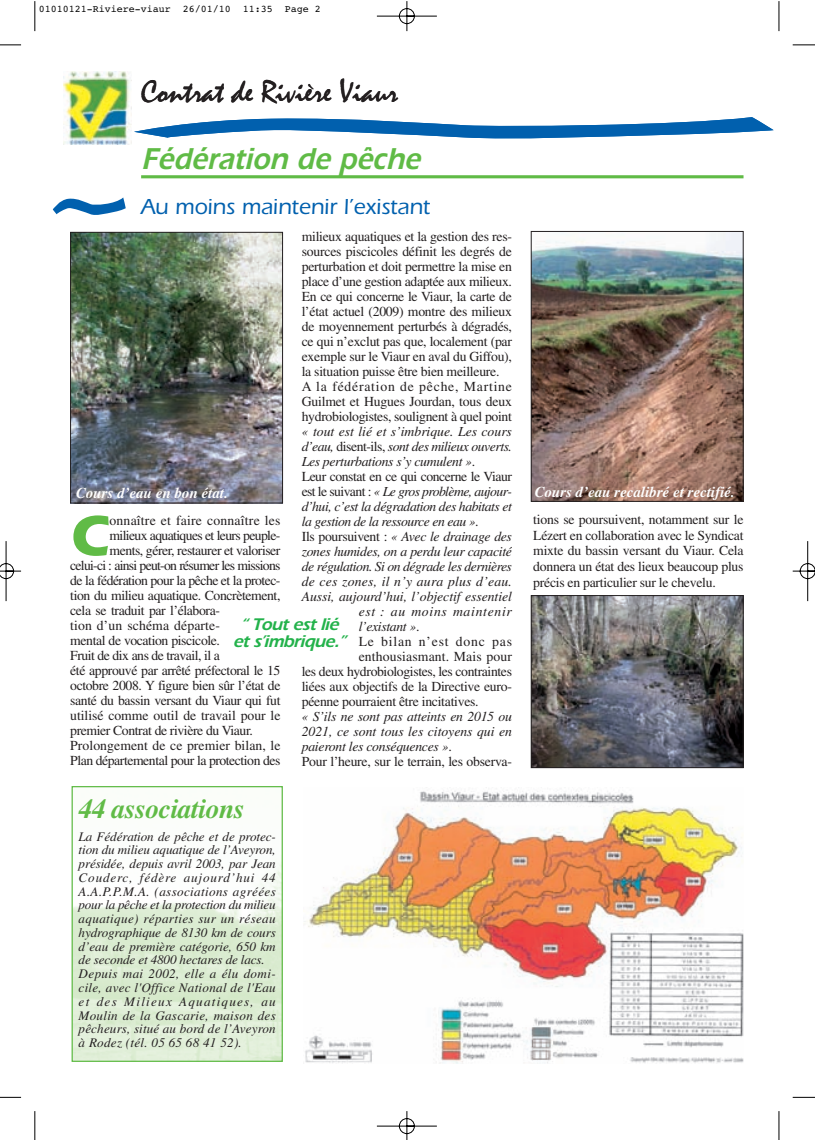
<style>
.page{position:relative;width:815px;height:1140px;background:#fff}
.page>*{position:absolute;margin:0;border:0;box-sizing:border-box;transform-origin:0 0}
.t1{font:700 58.62px "Itc Eras";color:#60bb46}
.t2{font:32.5px "Mistral";color:#231f20}
.t3{font:italic 600 31.25px "Itc Eras";color:#60bb46;scale:.9 1}
.t4{font:italic 700 27.5px "Times";letter-spacing:-.015em;color:#60bb46}
.t5{font:500 22.5px "Itc Eras";color:#0160ae}
.t6{font:italic 600 17.5px/17.5px "Itc Eras";color:#23b24b;text-align:center}
.t7{font:italic 700 15px "Times";color:#fff}
.t8{font:13.75px/15px "Times";letter-spacing:-.02em;color:#231f20}
.t9{font:italic 13.75px/15px "Times";letter-spacing:-.025em;color:#231f20}
.t10{font:13.75px "Times";letter-spacing:.01em;color:#231f20}
.t11{font:13.75px "Times";letter-spacing:-.055em;color:#231f20}
.t12{font:italic 13.75px "Times";letter-spacing:-.005em;color:#231f20}
.t13{font:13.75px "Times";letter-spacing:-.04em;color:#231f20}
.t14{font:italic 13.75px "Times";letter-spacing:-.045em;color:#231f20}
.t15{font:italic 13.75px "Times";color:#231f20}
.t16{font:13.75px "Times";letter-spacing:-.05em;color:#231f20}
.t17{font:13.75px "Times";letter-spacing:.005em;color:#231f20}
.t18{font:italic 13.75px "Times";letter-spacing:.015em;color:#231f20}
.t19{font:13.75px "Times";letter-spacing:.015em;color:#231f20}
.t20{font:italic 13.75px "Times";letter-spacing:.05em;color:#231f20}
.t21{font:13.75px "Times";letter-spacing:.055em;color:#231f20}
.t22{font:italic 13.12px/13.8px "Times";letter-spacing:.01em;color:#231f20}
.t23{font:10px "Courier";color:#000}
.s1{font-style:normal}
</style>
<div class="page">
<img style="left:0;top:1px;width:815px;height:1139px">
<p class="t23" style="left:39px;top:6px;width:284px">01010121-Riviere-viaur 26/01/10 11:35 Page 2</p>
<h2 class="t2" style="left:141px;top:79px;width:259px">Contrat de Rivière Viaur</h2>
<h3 class="t3" style="left:141px;top:148px;width:317px">Fédération de pêche</h3>
<h3 class="t5" style="left:141px;top:199px;width:290px">Au moins maintenir l’existant</h3>
<p class="t8" style="left:302px;top:230px;width:212px">milieux aquatiques et la gestion des res&shy;sources piscicoles définit les degrés de perturbation et doit permettre la mise en place d’une gestion adaptée aux milieux.<br>En ce qui concerne le Viaur, la carte de l’état actuel (2009) montre des milieux de moyennement perturbés à dégradés, ce qui n’exclut pas que, localement (par exemple sur le Viaur en aval du Giffou), la situation puisse être bien meilleure.<br>A la fédération de pêche, Martine Guilmet et Hugues Jourdan, tous deux hydrobiologistes, soulignent à quel point</p>
<p class="t15" style="left:302px;top:426px;width:212px">« tout est lié et s’imbrique. Les cours</p>
<p class="t9" style="left:302px;top:440px;width:212px">d’eau, <span class="s1">disent-ils,</span> sont des milieux ouverts.</p>
<p class="t9" style="left:302px;top:455px;width:175px">Les perturbations s’y cumulent »<span class="s1">.</span></p>
<p class="t8" style="left:302px;top:470px;width:212px">Leur constat en ce qui concerne le Viaur</p>
<p class="t14" style="left:302px;top:486px;width:212px"><span class="s1">est le suivant :</span> « Le gros problème, aujour-</p>
<p class="t9" style="left:302px;top:500px;width:212px">d’hui, c’est la dégradation des habitats et</p>
<p class="t9" style="left:302px;top:515px;width:178px">la gestion de la ressource en eau »<span class="s1">.</span></p>
<p class="t9" style="left:302px;top:530px;width:212px"><span class="s1">Ils poursuivent :</span> « Avec le drainage des</p>
<p class="t9" style="left:302px;top:545px;width:212px">zones humides, on a perdu leur capacité</p>
<p class="t9" style="left:302px;top:560px;width:212px">de régulation. Si on dégrade les dernières</p>
<p class="t18" style="left:302px;top:576px;width:212px">de ces zones, il n’y aura plus d’eau.</p>
<p class="t12" style="left:302px;top:591px;width:212px">Aussi, aujourd’hui, l’objectif essentiel</p>
<p class="t20" style="left:359px;top:606px;width:155px">est : au moins maintenir</p>
<p class="t9" style="left:359px;top:620px;width:62px">l’existant »<span class="s1">.</span></p>
<p class="t21" style="left:359px;top:636px;width:155px">Le bilan n’est donc pas</p>
<p class="t10" style="left:359px;top:651px;width:155px">enthousiasmant. Mais pour</p>
<p class="t8" style="left:302px;top:665px;width:212px">les deux hydrobiologistes, les contraintes</p>
<p class="t8" style="left:302px;top:680px;width:212px">liées aux objectifs de la Directive euro-</p>
<p class="t8" style="left:302px;top:695px;width:178px">péenne pourraient être incitatives.</p>
<p class="t9" style="left:302px;top:710px;width:212px">« S’ils ne sont pas atteints en 2015 ou 2021, ce sont tous les citoyens qui en paieront les conséquences »<span class="s1">.<br>Pour l’heure, sur le terrain, les observa-</span></p>
<p class="t7" style="left:76px;top:488px;width:154px">Cours d’eau en bon état.</p>
<p class="t7" style="left:535px;top:486px;width:202px">Cours d’eau recalibré et rectifié.</p>
<p class="t8" style="left:533px;top:512px;width:212px;line-height:15.9px;text-align:justify">tions se poursuivent, notamment sur le Lézert en collaboration avec le Syndicat mixte du bassin versant du Viaur. Cela donnera un état des lieux beaucoup plus précis en particulier sur le chevelu.</p>
<h1 class="t1" style="left:70px;top:516px;width:41px">C</h1>
<p class="t19" style="left:109px;top:516px;width:173px">onnaître et faire connaître les</p>
<p class="t16" style="left:109px;top:531px;width:173px">milieux aquatiques et leurs peuple-</p>
<p class="t8" style="left:109px;top:544px;width:173px">ments, gérer, restaurer et valoriser</p>
<p class="t11" style="left:70px;top:561px;width:212px">celui-ci : ainsi peut-on résumer les missions</p>
<p class="t13" style="left:70px;top:576px;width:212px">de la fédération pour la pêche et la protec-</p>
<p class="t8" style="left:70px;top:589px;width:212px">tion du milieu aquatique. Concrètement,</p>
<p class="t8" style="left:70px;top:604px;width:151px">cela se traduit par l’élabora-</p>
<p class="t10" style="left:70px;top:621px;width:151px">tion d’un schéma départe-</p>
<p class="t8" style="left:70px;top:634px;width:151px">mental de vocation piscicole.</p>
<p class="t8" style="left:70px;top:649px;width:151px">Fruit de dix ans de travail, il a</p>
<p class="t8" style="left:70px;top:664px;width:212px">été approuvé par arrêté préfectoral le 15</p>
<p class="t8" style="left:70px;top:679px;width:212px">octobre 2008. Y figure bien sûr l’état de</p>
<p class="t8" style="left:70px;top:694px;width:212px">santé du bassin versant du Viaur qui fut</p>
<p class="t8" style="left:70px;top:709px;width:212px">utilisé comme outil de travail pour le</p>
<p class="t8" style="left:70px;top:724px;width:184px">premier Contrat de rivière du Viaur.</p>
<p class="t17" style="left:70px;top:741px;width:212px">Prolongement de ce premier bilan, le</p>
<p class="t8" style="left:70px;top:754px;width:212px">Plan départemental pour la protection des</p>
<p class="t6" style="left:233px;top:617px;width:114px">“ Tout est lié et s’imbrique.”</p>
<h3 class="t4" style="left:79px;top:798px;width:168px">44 associations</h3>
<p class="t22" style="left:79px;top:831px;width:199px">La Fédération de pêche et de protec&shy;tion du milieu aquatique de l’Aveyron, présidée, depuis avril 2003, par Jean Couderc, fédère aujourd’hui 44<br>A.A.P.P.M.A. (associations agréées pour la pêche et la protection du milieu aquatique) réparties sur un réseau hydrographique de 8130 km de cours d’eau de première catégorie, 650 km de seconde et 4800 hectares de lacs.<br>Depuis mai 2002, elle a élu domi&shy;cile, avec l'Office National de l'Eau et des Milieux Aquatiques, au Moulin de la Gascarie, maison des pêcheurs, situé au bord de l’Aveyron à Rodez (tél. 05 65 68 41 52).</p>
</div>
